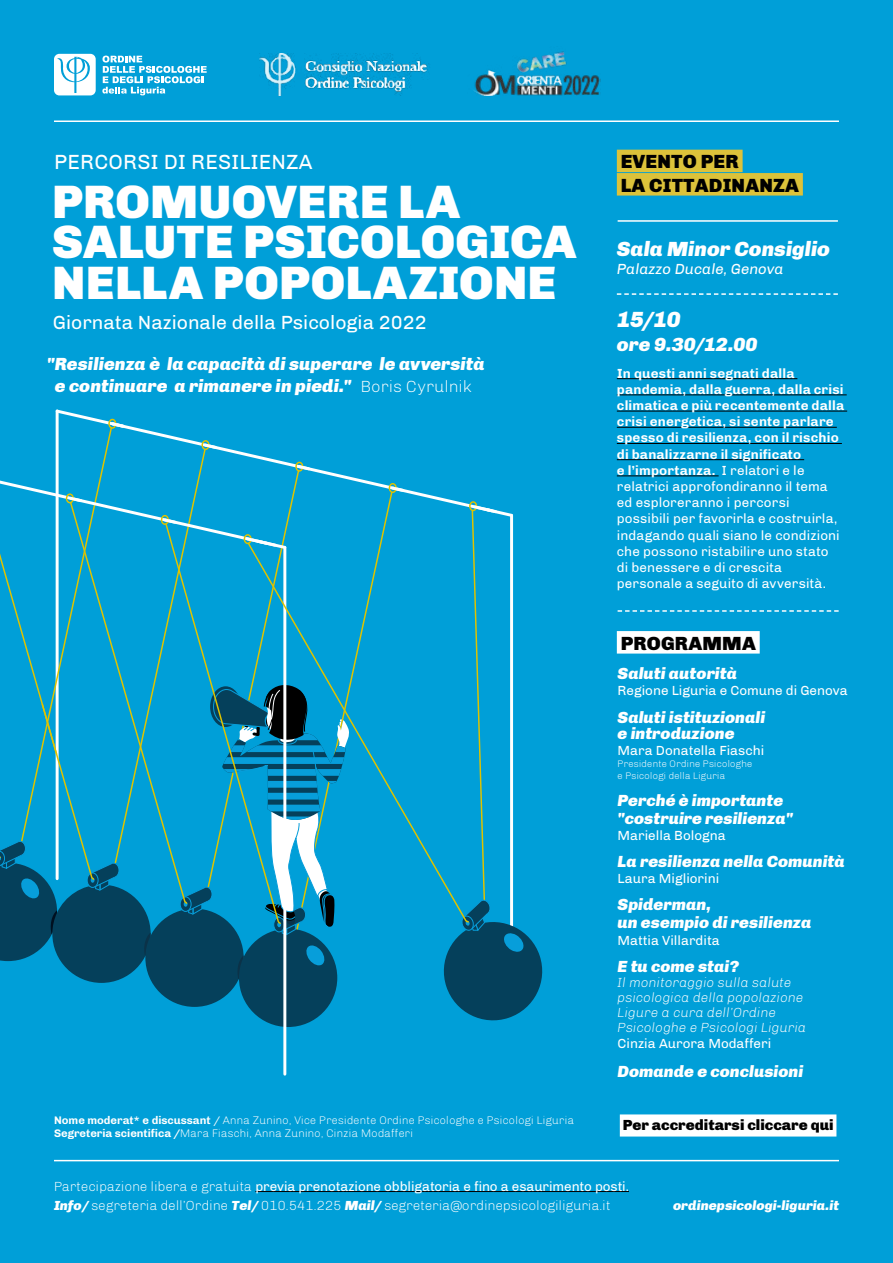
<style>
.page{position:relative;width:893px;height:1263px;background:#009fd8}
.page>*{position:absolute;margin:0;border:0;box-sizing:border-box;transform-origin:0 0}
.t1{font:900 48px/40.5px "Chivo";letter-spacing:.005em;color:#fff}
.t2{font:italic 900 22.5px "Chivo";color:#fff}
.t3{font:21px "Chivo";letter-spacing:.01em;color:#fff}
.t4{font:italic 900 21px "Chivo";color:#fff}
.t5{font:19.5px "Chivo";color:#fff}
.t6{font:900 19.5px/23.4px "Chivo";letter-spacing:.01em;color:#000}
.t7{font:italic 900 19.5px "Chivo";color:#fff}
.t8{font:italic 900 18px/21.6px "Chivo";letter-spacing:.005em;color:#fff;text-align:center}
.t9{font:italic 900 16.5px/18px "Chivo";color:#fff}
.t10{font:900 15px "Chivo";color:#000}
.t11{font:italic 15px "Chivo";color:#fff}
.t12{font:13.5px/16.2px "Chivo";letter-spacing:.005em;color:#fff}
.t13{font:300 13.5px/19.5px "Chivo";letter-spacing:-.005em;color:#fff}
.t14{font:italic 300 13.5px/15px "Chivo";color:#fff}
.t15{font:italic 900 13.5px "Chivo";color:#fff}
.t16{font:300 11.25px/13.5px "Chivo";color:#fff}
.t17{font:300 9.75px/11.7px "Chivo";color:#fff}
.s1{font-weight:300;font-style:normal;font-size:16.5px}
.s2{font-weight:700}
.s3{font-weight:400}
.s4{font-weight:900;font-style:italic}
</style>
<div class="page">
<hr style="left:54px;top:120px;width:785px;height:2px;background:#fff">
<hr style="left:54px;top:1160px;width:785px;height:1px;background:#fff">
<svg style="left:54px;top:54px;width:42px;height:41px;background:#d3eef8"></svg>
<svg style="left:102px;top:56px;width:105px;height:39px"></svg>
<hr style="left:618px;top:220px;width:220px;height:2px;background:#fff">
<hr style="left:617px;top:378px;width:180px;height:1px;background:#000">
<hr style="left:617px;top:394px;width:230px;height:1px;background:#000">
<hr style="left:617px;top:411px;width:230px;height:1px;background:#000">
<hr style="left:617px;top:427px;width:220px;height:1px;background:#000">
<hr style="left:617px;top:443px;width:225px;height:1px;background:#000">
<hr style="left:617px;top:459px;width:187px;height:1px;background:#000">
<hr style="left:617px;top:475px;width:102px;height:1px;background:#000">
<svg style="left:617px;top:293px;width:221px;height:2px"></svg>
<div style="left:617px;top:150px;width:126px;height:22px;background:#dcc23a"></div>
<div style="left:617px;top:173px;width:186px;height:23px;background:#dcc23a"></div>
<div style="left:617px;top:631px;width:143px;height:22px;background:#fff"></div>
<svg style="left:55px;top:409px;width:409px;height:94px"></svg>
<div style="left:145px;top:908px;width:99px;height:99px;background:#05405b;border-radius:50%"></div>
<svg style="left:353px;top:490px;width:41px;height:52px"></svg>
<div style="left:239px;top:929px;width:98px;height:98px;background:#05405b;border-radius:50%"></div>
<div style="left:389px;top:483px;width:8px;height:10px;border:1px solid #dfc300;border-radius:50%"></div>
<svg style="left:389px;top:484px;width:17px;height:10px"></svg>
<hr style="left:283px;top:547px;width:3px;height:527px;background:#fff">
<svg style="left:353px;top:542px;width:85px;height:332px"></svg>
<div style="left:469px;top:501px;width:8px;height:10px;border:1px solid #dfc300;border-radius:50%"></div>
<div style="left:108px;top:419px;width:8px;height:10px;border:1px solid #dfc300;border-radius:50%"></div>
<svg style="left:0;top:420px;width:353px;height:563px"></svg>
<svg style="left:438px;top:503px;width:105px;height:518px"></svg>
<hr style="left:255px;top:1191px;width:374px;height:1px;background:#000">
<div style="left:620px;top:1114px;width:216px;height:22px;background:#fff"></div>
<svg style="left:618px;top:610px;width:221px;height:2px"></svg>
<img style="left:259px;top:53px;width:170px;height:43px">
<img style="left:473px;top:51px;width:128px;height:45px">
<h3 class="t3" style="left:54px;top:150px;width:260px">PERCORSI DI RESILIENZA</h3>
<h1 class="t1" style="left:52px;top:181px;width:526px">PROMUOVERE LA<br>SALUTE PSICOLOGICA<br>NELLA POPOLAZIONE</h1>
<h3 class="t5" style="left:53px;top:311px;width:375px">Giornata Nazionale della Psicologia 2022</h3>
<h3 class="t8" style="left:47px;top:353px;width:439px">"Resilienza è la capacità di superare le avversità e continuare a rimanere in piedi." <span class="s1">Boris Cyrulnik</span></h3>
<p class="t16" style="left:54px;top:1113px;width:522px"><span class="s2">Nome moderat* e discussant</span> <span class="s3">/</span> Anna Zunino, Vice Presidente Ordine Psicologhe e Psicologi Liguria<br><span class="s2">Segreteria scientifica /</span>Mara Fiaschi, Anna Zunino, Cinzia Modafferi</p>
<h3 class="t6" style="left:621px;top:150px;width:180px">EVENTO PER<br>LA CITTADINANZA</h3>
<h3 class="t4" style="left:617px;top:237px;width:215px">Sala Minor Consiglio</h3>
<p class="t11" style="left:617px;top:260px;width:168px">Palazzo Ducale, Genova</p>
<h2 class="t2" style="left:617px;top:306px;width:65px">15/10</h2>
<h3 class="t7" style="left:617px;top:333px;width:142px">ore 9.30/12.00</h3>
<p class="t12" style="left:617px;top:365px;width:229px"><span class="s2">In questi anni segnati dalla pandemia, dalla guerra, dalla crisi climatica e più recentemente dalla crisi energetica, si sente parlare spesso di resilienza, con il rischio di banalizzarne il significato<br>e l’importanza.</span> I relatori e le relatrici approfondiranno il tema ed esploreranno i percorsi possibili per favorirla e costruirla, indagando quali siano le condizioni che possono ristabilire uno stato<br>di benessere e di crescita personale a seguito di avversità.</p>
<h3 class="t6" style="left:621px;top:631px;width:137px">PROGRAMMA</h3>
<p class="t9" style="left:618px;top:664px;width:121px">Saluti autorità</p>
<p class="t12" style="left:618px;top:683px;width:232px">Regione Liguria e Comune di Genova</p>
<p class="t9" style="left:618px;top:709px;width:149px;line-height:16.5px">Saluti istituzionali e introduzione</p>
<p class="t12" style="left:618px;top:742px;width:148px">Mara Donatella Fiaschi</p>
<p class="t17" style="left:618px;top:758px;width:137px">Presidente Ordine Psicologhe e Psicologi della Liguria</p>
<p class="t9" style="left:618px;top:791px;width:177px">Perché è importante "costruire resilienza"</p>
<p class="t12" style="left:618px;top:827px;width:110px">Mariella Bologna</p>
<p class="t9" style="left:618px;top:852px;width:229px">La resilienza nella Comunità</p>
<p class="t12" style="left:618px;top:871px;width:103px">Laura Migliorini</p>
<p class="t9" style="left:618px;top:896px;width:195px">Spiderman,<br>un esempio di resilienza</p>
<p class="t12" style="left:618px;top:932px;width:103px">Mattia Villardita</p>
<p class="t9" style="left:618px;top:957px;width:123px">E tu come stai?</p>
<p class="t14" style="left:618px;top:975px;width:190px">Il monitoraggio sulla salute psicologica della popolazione<br>Ligure a cura dell’Ordine<br>Psicologhe e Psicologi Liguria</p>
<p class="t12" style="left:618px;top:1035px;width:155px">Cinzia Aurora Modafferi</p>
<p class="t9" style="left:618px;top:1062px;width:187px">Domande e conclusioni</p>
<p class="t10" style="left:623px;top:1116px;width:212px">Per accreditarsi cliccare qui</p>
<p class="t13" style="left:54px;top:1176px;width:576px">Partecipazione libera e gratuita <span class="s3">previa prenotazione obbligatoria e fino a esaurimento posti.<br></span><span class="s4">Info/</span> segreteria dell’Ordine <span class="s4">Tel/</span> 010.541.225 <span class="s4">Mail/</span> segreteria@ordinepsicologiliguria.it</p>
<p class="t15" style="left:673px;top:1197px;width:167px">ordinepsicologi-liguria.it</p>
</div>
